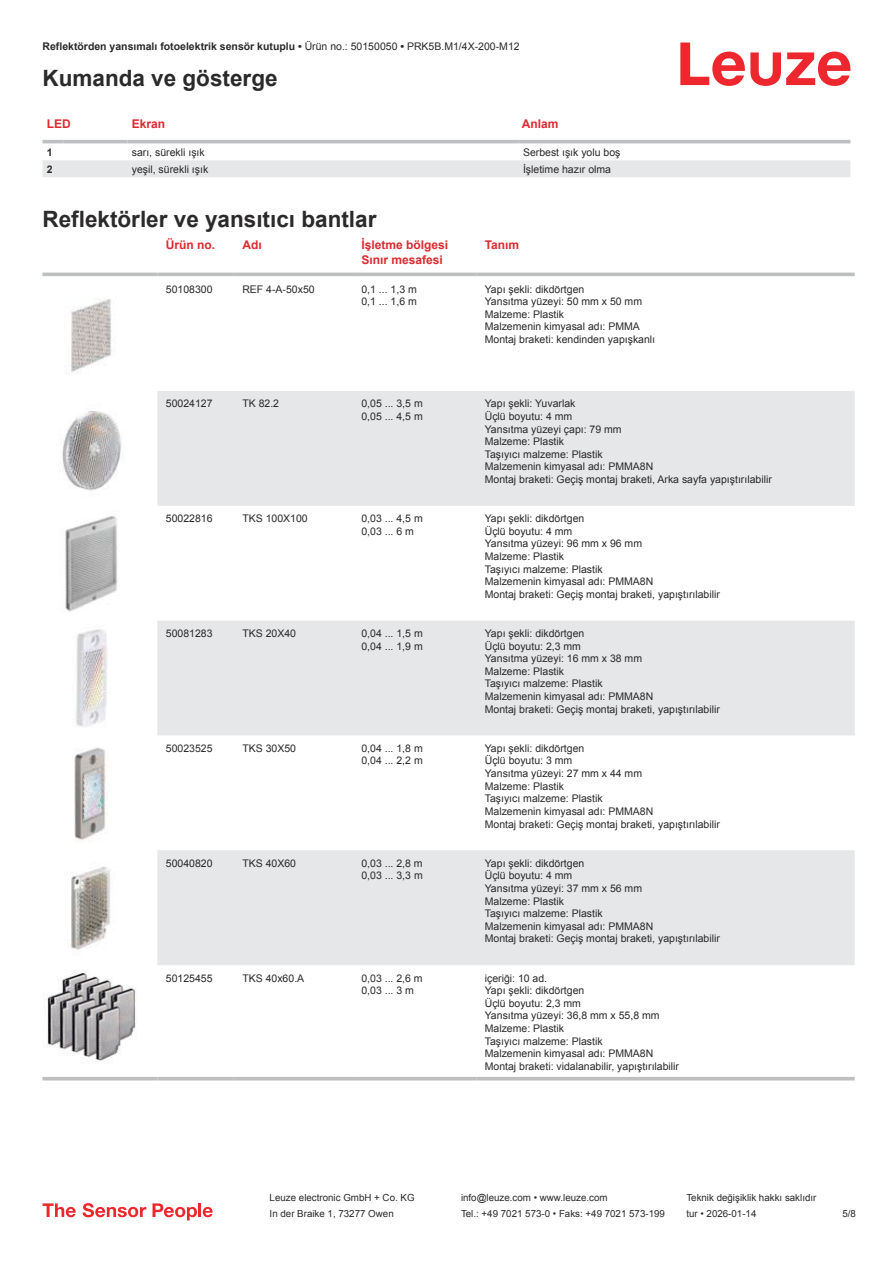
<style>
.page{position:relative;width:893px;height:1263px;background:#fff}
.page>*{position:absolute;margin:0;border:0;box-sizing:border-box;transform-origin:0 0}
.t1{font:700 22.5px "Arial";color:#2b292a}
.t2{font:700 12px/14.4px "Arial";color:#db2a30}
.t3{font:10.5px/12.6px "Arial";color:#2b292a}
.t4{font:700 10.5px "Arial";color:#2b292a}
.t5{font:9.75px "Arial";color:#2b292a}
.s1{font-weight:400}
</style>
<div class="page">
<svg style="left:680px;top:43px;width:170px;height:43px"></svg>
<svg style="left:43px;top:143px;width:807px;height:34px"></svg>
<hr style="left:43px;top:140px;width:21px;height:3px;background:#bdbfc1">
<hr style="left:64px;top:140px;width:64px;height:3px;background:#bdbfc1">
<hr style="left:128px;top:140px;width:391px;height:3px;background:#bdbfc1">
<hr style="left:519px;top:140px;width:331px;height:3px;background:#bdbfc1">
<svg style="left:157px;top:391px;width:698px;height:574px;fill:#e6e7e9"></svg>
<hr style="left:43px;top:273px;width:114px;height:3px;background:#bdbfc1">
<hr style="left:157px;top:273px;width:77px;height:3px;background:#bdbfc1">
<hr style="left:234px;top:273px;width:119px;height:3px;background:#bdbfc1">
<hr style="left:353px;top:273px;width:123px;height:3px;background:#bdbfc1">
<hr style="left:476px;top:273px;width:379px;height:3px;background:#bdbfc1">
<hr style="left:43px;top:1077px;width:114px;height:3px;background:#bdbfc1">
<hr style="left:157px;top:1077px;width:77px;height:3px;background:#bdbfc1">
<hr style="left:234px;top:1077px;width:119px;height:3px;background:#bdbfc1">
<hr style="left:353px;top:1077px;width:123px;height:3px;background:#bdbfc1">
<hr style="left:476px;top:1077px;width:379px;height:3px;background:#bdbfc1">
<img style="left:71px;top:299px;width:41px;height:74px">
<img style="left:62px;top:411px;width:60px;height:80px">
<img style="left:65px;top:516px;width:53px;height:96px">
<img style="left:73px;top:629px;width:34px;height:98px">
<img style="left:74px;top:747px;width:34px;height:93px">
<img style="left:70px;top:866px;width:41px;height:84px">
<img style="left:47px;top:970px;width:90px;height:92px">
<svg style="left:43px;top:1203px;width:33px;height:14px"></svg>
<svg style="left:83px;top:1203px;width:63px;height:14px"></svg>
<svg style="left:153px;top:1203px;width:44px;height:17px"></svg>
<hr style="left:198px;top:1203px;width:3px;height:14px;background:#ed272d">
<svg style="left:203px;top:1207px;width:10px;height:10px"></svg>
<p class="t4" style="left:43px;top:39px;width:479px">Reflektörden yansımalı fotoelektrik sensör kutuplu • <span class="s1">Ürün no.: 50150050</span> • <span class="s1">PRK5B.M1/4X-200-M12</span></p>
<h1 class="t1" style="left:43px;top:63px;width:237px">Kumanda ve gösterge</h1>
<p class="t2" style="left:47px;top:117px;width:25px">LED</p>
<p class="t2" style="left:132px;top:117px;width:35px">Ekran</p>
<p class="t2" style="left:522px;top:116px;width:38px">Anlam</p>
<p class="t4" style="left:47px;top:145px;width:7px">1</p>
<p class="t3" style="left:132px;top:146px;width:74px">sarı, sürekli ışık</p>
<p class="t3" style="left:523px;top:146px;width:99px">Serbest ışık yolu boş</p>
<p class="t4" style="left:47px;top:161px;width:7px">2</p>
<p class="t3" style="left:132px;top:162px;width:78px">yeşil, sürekli ışık</p>
<p class="t3" style="left:523px;top:162px;width:90px">İşletime hazır olma</p>
<h1 class="t1" style="left:43px;top:204px;width:335px">Reflektörler ve yansıtıcı bantlar</h1>
<p class="t2" style="left:166px;top:238px;width:51px">Ürün no.</p>
<p class="t2" style="left:242px;top:238px;width:21px">Adı</p>
<p class="t2" style="left:361px;top:238px;width:88px">İşletme bölgesi<br>Sınır mesafesi</p>
<p class="t2" style="left:485px;top:238px;width:36px">Tanım</p>
<p class="t3" style="left:166px;top:284px;width:48px">50108300</p>
<p class="t3" style="left:242px;top:283px;width:74px">REF 4-A-50x50</p>
<p class="t3" style="left:361px;top:283px;width:57px">0,1 ... 1,3 m<br>0,1 ... 1,6 m</p>
<p class="t3" style="left:485px;top:283px;width:172px">Yapı şekli: dikdörtgen<br>Yansıtma yüzeyi: 50 mm x 50 mm<br>Malzeme: Plastik<br>Malzemenin kimyasal adı: PMMA<br>Montaj braketi: kendinden yapışkanlı</p>
<p class="t3" style="left:166px;top:398px;width:48px">50024127</p>
<p class="t3" style="left:242px;top:398px;width:38px">TK 82.2</p>
<p class="t3" style="left:361px;top:397px;width:63px">0,05 ... 3,5 m<br>0,05 ... 4,5 m</p>
<p class="t3" style="left:485px;top:397px;width:289px">Yapı şekli: Yuvarlak<br>Üçlü boyutu: 4 mm<br>Yansıtma yüzeyi çapı: 79 mm<br>Malzeme: Plastik<br>Taşıyıcı malzeme: Plastik<br>Malzemenin kimyasal adı: PMMA8N<br>Montaj braketi: Geçiş montaj braketi, Arka sayfa yapıştırılabilir</p>
<p class="t3" style="left:166px;top:512px;width:48px">50022816</p>
<p class="t3" style="left:242px;top:513px;width:67px">TKS 100X100</p>
<p class="t3" style="left:361px;top:512px;width:63px">0,03 ... 4,5 m<br>0,03 ... 6 m</p>
<p class="t3" style="left:485px;top:512px;width:237px">Yapı şekli: dikdörtgen<br>Üçlü boyutu: 4 mm<br>Yansıtma yüzeyi: 96 mm x 96 mm<br>Malzeme: Plastik<br>Taşıyıcı malzeme: Plastik<br>Malzemenin kimyasal adı: PMMA8N<br>Montaj braketi: Geçiş montaj braketi, yapıştırılabilir</p>
<p class="t3" style="left:166px;top:628px;width:48px">50081283</p>
<p class="t3" style="left:242px;top:628px;width:55px">TKS 20X40</p>
<p class="t3" style="left:361px;top:627px;width:63px">0,04 ... 1,5 m<br>0,04 ... 1,9 m</p>
<p class="t3" style="left:485px;top:627px;width:237px">Yapı şekli: dikdörtgen<br>Üçlü boyutu: 2,3 mm<br>Yansıtma yüzeyi: 16 mm x 38 mm<br>Malzeme: Plastik<br>Taşıyıcı malzeme: Plastik<br>Malzemenin kimyasal adı: PMMA8N<br>Montaj braketi: Geçiş montaj braketi, yapıştırılabilir</p>
<p class="t3" style="left:166px;top:743px;width:48px">50023525</p>
<p class="t3" style="left:242px;top:743px;width:55px">TKS 30X50</p>
<p class="t3" style="left:361px;top:742px;width:63px">0,04 ... 1,8 m<br>0,04 ... 2,2 m</p>
<p class="t3" style="left:485px;top:742px;width:237px">Yapı şekli: dikdörtgen<br>Üçlü boyutu: 3 mm<br>Yansıtma yüzeyi: 27 mm x 44 mm<br>Malzeme: Plastik<br>Taşıyıcı malzeme: Plastik<br>Malzemenin kimyasal adı: PMMA8N<br>Montaj braketi: Geçiş montaj braketi, yapıştırılabilir</p>
<p class="t3" style="left:166px;top:858px;width:48px">50040820</p>
<p class="t3" style="left:242px;top:857px;width:55px">TKS 40X60</p>
<p class="t3" style="left:361px;top:857px;width:63px">0,03 ... 2,8 m<br>0,03 ... 3,3 m</p>
<p class="t3" style="left:485px;top:857px;width:237px">Yapı şekli: dikdörtgen<br>Üçlü boyutu: 4 mm<br>Yansıtma yüzeyi: 37 mm x 56 mm<br>Malzeme: Plastik<br>Taşıyıcı malzeme: Plastik<br>Malzemenin kimyasal adı: PMMA8N<br>Montaj braketi: Geçiş montaj braketi, yapıştırılabilir</p>
<p class="t3" style="left:166px;top:972px;width:48px">50125455</p>
<p class="t3" style="left:242px;top:971px;width:63px">TKS 40x60.A</p>
<p class="t3" style="left:361px;top:971px;width:63px">0,03 ... 2,6 m<br>0,03 ... 3 m</p>
<p class="t3" style="left:485px;top:971px;width:196px">içeriği: 10 ad.<br>Yapı şekli: dikdörtgen<br>Üçlü boyutu: 2,3 mm<br>Yansıtma yüzeyi: 36,8 mm x 55,8 mm<br>Malzeme: Plastik<br>Taşıyıcı malzeme: Plastik<br>Malzemenin kimyasal adı: PMMA8N<br>Montaj braketi: vidalanabilir, yapıştırılabilir</p>
<p class="t5" style="left:270px;top:1191px;width:146px">Leuze electronic GmbH + Co. KG</p>
<p class="t5" style="left:461px;top:1191px;width:148px">info@leuze.com • www.leuze.com</p>
<p class="t5" style="left:686px;top:1191px;width:132px">Teknik değişiklik hakkı saklıdır</p>
<p class="t5" style="left:270px;top:1207px;width:126px">In der Braike 1, 73277 Owen</p>
<p class="t5" style="left:461px;top:1207px;width:205px">Tel.: +49 7021 573-0 • Faks: +49 7021 573-199</p>
<p class="t5" style="left:686px;top:1207px;width:72px">tur • 2026-01-14</p>
<p class="t5" style="left:842px;top:1210px;width:15px">5 /8</p>
</div>
